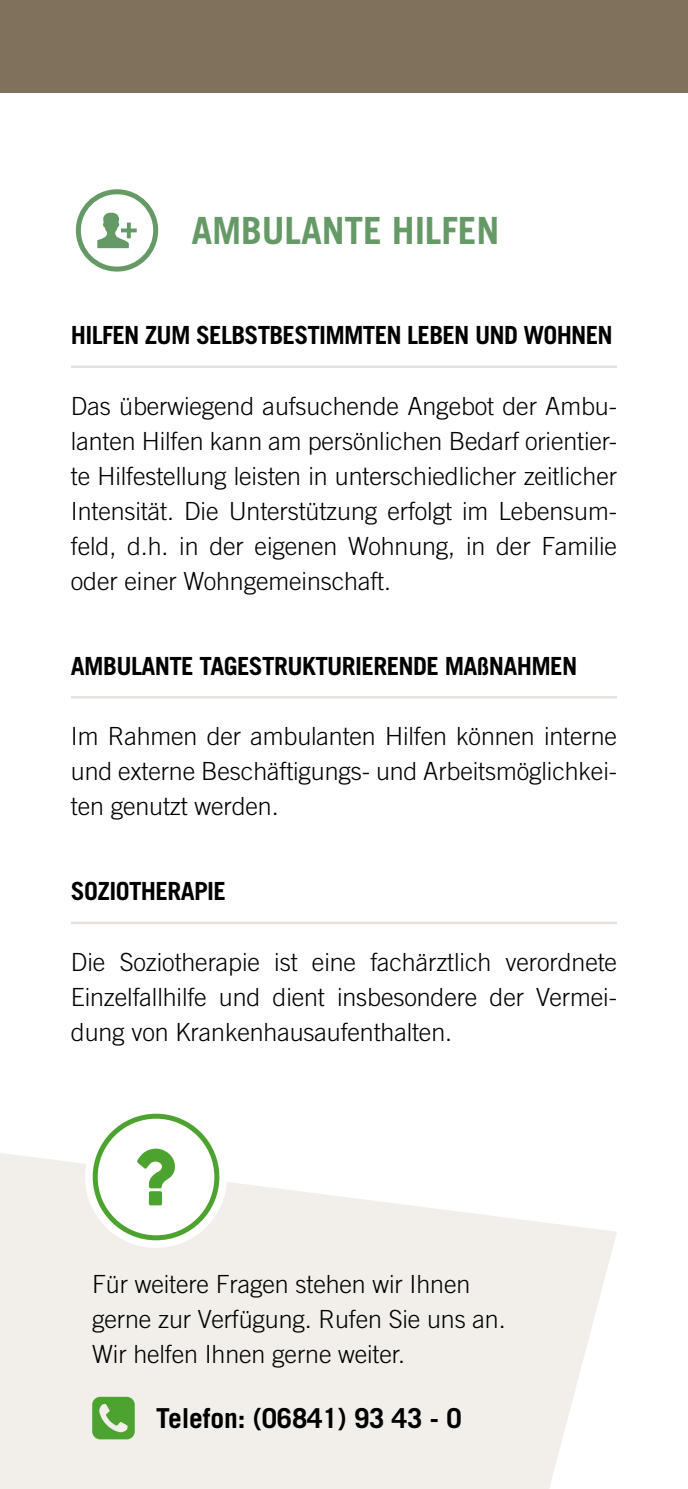
<style>
.page{position:relative;width:688px;height:1489px;background:#fff}
.page>*{position:absolute;margin:0;border:0;box-sizing:border-box;transform-origin:0 0}
.t1{font:700 37.5px "Trade Gothic LT Std";letter-spacing:-.005em;color:#659a66}
.t2{font:700 27.5px "Trade Gothic LT Std";letter-spacing:-.005em;color:#000}
.t3{font:300 25px/35px "Trade Gothic LT Std";letter-spacing:-.005em;color:#000;text-align:justify}
.t4{font:700 25px "Trade Gothic LT Std";letter-spacing:-.025em;color:#000}
</style>
<div class="page">
<div style="left:0;top:0;width:687px;height:92px;background:#80715d"></div>
<hr style="left:71px;top:365px;width:546px;height:3px;background:#e7e0da">
<hr style="left:71px;top:696px;width:546px;height:2px;background:#e7e0da">
<hr style="left:71px;top:921px;width:546px;height:3px;background:#e7e0da">
<svg style="left:71px;top:184px;width:92px;height:92px"></svg>
<svg style="left:78px;top:192px;width:78px;height:77px"></svg>
<div style="left:76px;top:189px;width:82px;height:82px;border:5px solid #659a66;border-radius:50%"></div>
<svg style="left:97px;top:213px;width:40px;height:35px"></svg>
<svg style="left:0;top:1153px;width:617px;height:335px;fill:#f2efea"></svg>
<svg style="left:85px;top:1106px;width:142px;height:141px"></svg>
<div style="left:95px;top:1116px;width:122px;height:121px;background:#fff;border-radius:50%"></div>
<div style="left:93px;top:1113px;width:126px;height:127px;border:5px solid #4da32f;border-radius:50%"></div>
<svg style="left:92px;top:1396px;width:43px;height:43px;background:#6eb254"></svg>
<svg style="left:137px;top:1148px;width:38px;height:57px"></svg>
<h1 class="t1" style="left:191px;top:207px;width:309px">AMBULANTE HILFEN</h1>
<p class="t4" style="left:71px;top:320px;width:543px">HILFEN ZUM SELBSTBESTIMMTEN LEBEN UND WOHNEN</p>
<p class="t3" style="left:71px;top:388px;width:547px">Das überwiegend aufsuchende Angebot der Ambu&shy;lanten Hilfen kann am persönlichen Bedarf orientier&shy;te Hilfestellung leisten in unterschiedlicher zeitlicher Intensität. Die Unterstützung erfolgt im Lebensum&shy;feld, d.h. in der eigenen Wohnung, in der Familie oder einer Wohngemeinschaft.</p>
<p class="t4" style="left:71px;top:650px;width:508px">AMBULANTE TAGESTRUKTURIERENDE MAßNAHMEN</p>
<p class="t3" style="left:71px;top:718px;width:547px">Im Rahmen der ambulanten Hilfen können interne und externe Beschäftigungs- und Arbeitsmöglichkei&shy;ten genutzt werden.</p>
<p class="t4" style="left:71px;top:876px;width:157px">SOZIOTHERAPIE</p>
<p class="t3" style="left:71px;top:944px;width:547px">Die Soziotherapie ist eine fachärztlich verordnete Einzelfallhilfe und dient insbesondere der Vermei&shy;dung von Krankenhausaufenthalten.</p>
<p class="t3" style="left:92px;top:1265px;width:415px;text-align:left">Für weitere Fragen stehen wir Ihnen gerne zur Verfügung. Rufen Sie uns an.<br>Wir helfen Ihnen gerne weiter.</p>
<p class="t2" style="left:156px;top:1401px;width:307px">Telefon: (06841) 93 43 - 0</p>
</div>
